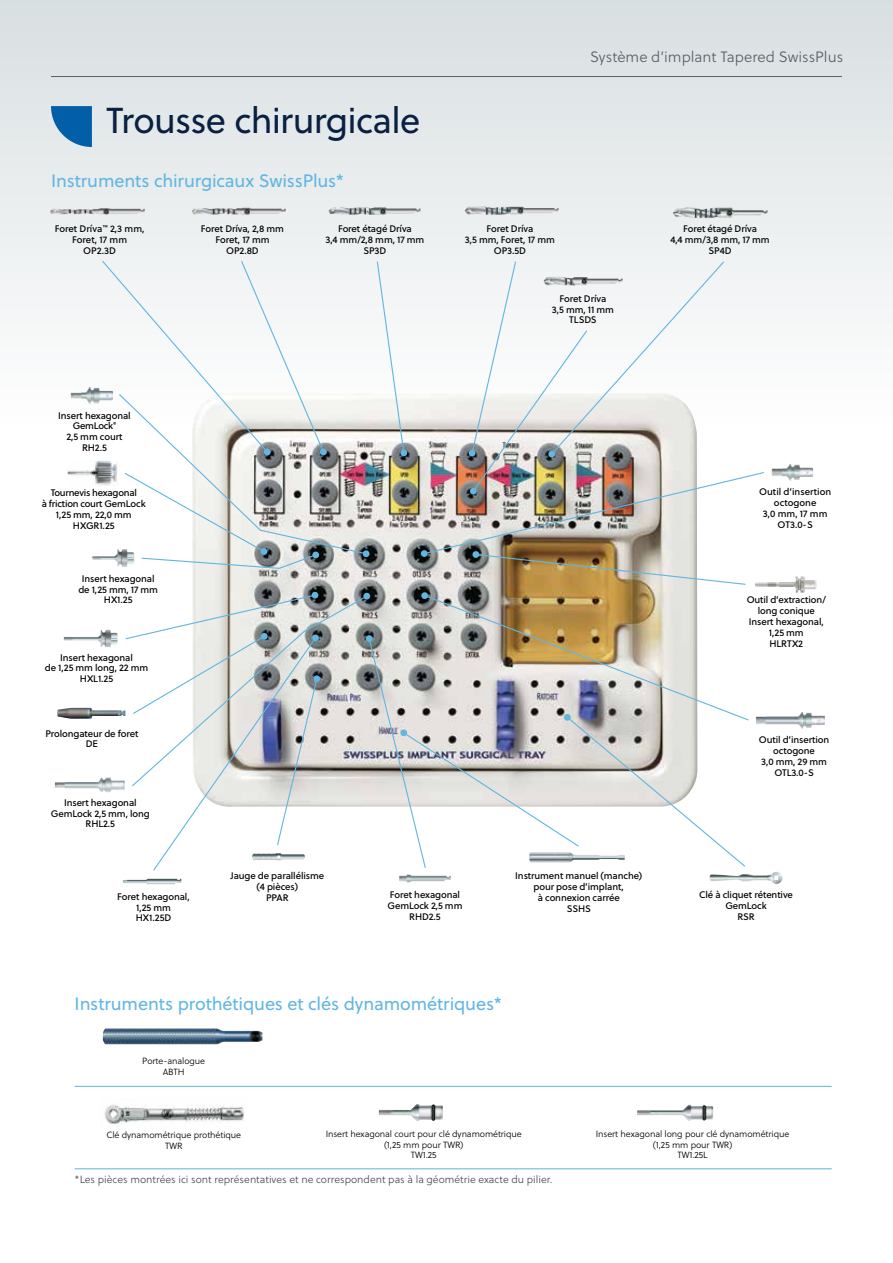
<style>
.page{position:relative;width:893px;height:1263px;background:#fff}
.page>*{position:absolute;margin:0;border:0;box-sizing:border-box;transform-origin:0 0}
.t1{font:36px "Soleil";letter-spacing:-.02em;color:#0a2043}
.t2{font:18px "Soleil";letter-spacing:-.005em;color:#61b6e2}
.t3{font:15px "Soleil Lt";color:#5b6069}
.t4{font:10.5px "Soleil Lt";color:#474c55}
.t5{font:9.6px/10.9px "Soleil Bk";letter-spacing:-.01em;color:#000;text-align:center}
.t6{font:9px/10.5px "Soleil Lt";letter-spacing:-.01em;color:#000;text-align:center}
</style>
<div class="page">
<div style="left:0;top:0;width:893px;height:856px;background:linear-gradient(to bottom,#e2e7e8,#fff)"></div>
<hr style="left:75px;top:1086px;width:757px;height:1px;background:#61b6e2">
<hr style="left:75px;top:1168px;width:757px;height:1px;background:#61b6e2">
<img style="left:379px;top:1104px;width:64px;height:17px">
<img style="left:637px;top:1105px;width:76px;height:16px">
<img style="left:104px;top:1105px;width:140px;height:22px">
<svg style="left:51px;top:106px;width:41px;height:41px;background:#337cb5"></svg>
<img style="left:103px;top:1028px;width:160px;height:16px">
<img style="left:192px;top:392px;width:505px;height:415px">
<img style="left:192px;top:207px;width:94px;height:8px">
<img style="left:328px;top:207px;width:93px;height:8px">
<img style="left:465px;top:206px;width:94px;height:9px">
<img style="left:673px;top:207px;width:95px;height:11px">
<img style="left:50px;top:208px;width:95px;height:7px">
<img style="left:71px;top:387px;width:30px;height:17px">
<img style="left:92px;top:549px;width:9px;height:18px">
<img style="left:64px;top:630px;width:54px;height:17px">
<img style="left:57px;top:708px;width:67px;height:11px">
<img style="left:55px;top:777px;width:69px;height:15px">
<img style="left:123px;top:878px;width:58px;height:6px">
<img style="left:709px;top:872px;width:73px;height:12px">
<img style="left:399px;top:874px;width:52px;height:9px">
<img style="left:772px;top:464px;width:41px;height:17px">
<img style="left:755px;top:571px;width:67px;height:26px">
<img style="left:756px;top:712px;width:69px;height:17px">
<div style="left:62px;top:460px;width:57px;height:27px;background:#fff"></div>
<img style="left:68px;top:461px;width:33px;height:25px">
<div style="left:421px;top:550px;width:7px;height:7px;background:#61b6e2;border-radius:50%"></div>
<img style="left:368px;top:592px;width:382px;height:276px">
<div style="left:366px;top:635px;width:7px;height:7px;background:#61b6e2;border-radius:50%"></div>
<svg style="left:321px;top:595px;width:47px;height:192px;background:#c2c2bf"></svg>
<div style="left:363px;top:593px;width:7px;height:6px;background:#61b6e2;border-radius:50%"></div>
<svg style="left:124px;top:594px;width:197px;height:277px"></svg>
<svg style="left:311px;top:591px;width:8px;height:8px"></svg>
<svg style="left:101px;top:260px;width:269px;height:309px"></svg>
<svg style="left:376px;top:260px;width:29px;height:194px"></svg>
<div style="left:400px;top:449px;width:7px;height:8px;background:#61b6e2;border-radius:3px"></div>
<img style="left:423px;top:260px;width:342px;height:326px">
<hr style="left:51px;top:76px;width:791px;height:1px;background:#5b6069">
<h1 class="t1" style="left:106px;top:97px;width:316px">Trousse chirurgicale</h1>
<h2 class="t2" style="left:51px;top:169px;width:295px">Instruments chirurgicaux SwissPlus*</h2>
<h3 class="t3" style="left:590px;top:48px;width:255px">Système d’implant Tapered SwissPlus</h3>
<p class="t5" style="left:55px;top:224px;width:91px">Foret Dríva<sup>™</sup> 2,3 mm,<br>Foret, 17 mm<br>OP2.3D</p>
<p class="t5" style="left:201px;top:224px;width:85px">Foret Dríva, 2,8 mm<br>Foret, 17 mm<br>OP2.8D</p>
<p class="t5" style="left:326px;top:224px;width:100px">Foret étagé Dríva<br>3,4 mm/2,8 mm, 17 mm<br>SP3D</p>
<p class="t5" style="left:465px;top:224px;width:91px">Foret Dríva<br>3,5 mm, Foret, 17 mm<br>OP3.5D</p>
<p class="t5" style="left:670px;top:224px;width:101px">Foret étagé Dríva<br>4,4 mm/3,8 mm, 17 mm<br>SP4D</p>
<p class="t5" style="left:552px;top:293px;width:63px">Foret Dríva<br>3,5 mm, 11 mm<br>TLSDS</p>
<p class="t5" style="left:58px;top:410px;width:74px">Insert hexagonal<br>GemLock<sup>®<br></sup>2,5 mm court<br>RH2.5</p>
<p class="t5" style="left:42px;top:488px;width:105px">Tournevis hexagonal<br>à friction court GemLock<br>1,25 mm, 22,0 mm<br>HXGR1.25</p>
<p class="t5" style="left:78px;top:573px;width:81px">Insert hexagonal de 1,25 mm, 17 mm<br>HX1.25</p>
<p class="t5" style="left:45px;top:652px;width:105px">Insert hexagonal<br>de 1,25 mm long, 22 mm<br>HXL1.25</p>
<p class="t5" style="left:45px;top:728px;width:95px">Prolongateur de foret<br>DE</p>
<p class="t5" style="left:51px;top:797px;width:100px">Insert hexagonal<br>GemLock 2,5 mm, long<br>RHL2.5</p>
<p class="t5" style="left:117px;top:891px;width:74px">Foret hexagonal,<br>1,25 mm<br>HX1.25D</p>
<p class="t5" style="left:230px;top:870px;width:95px">Jauge de parallélisme (4 pièces)<br>PPAR</p>
<p class="t5" style="left:515px;top:870px;width:128px">Instrument manuel (manche) pour pose d’implant,<br>à connexion carrée<br>SSHS</p>
<p class="t5" style="left:388px;top:890px;width:76px">Foret hexagonal<br>GemLock 2,5 mm<br>RHD2.5</p>
<p class="t5" style="left:759px;top:487px;width:74px">Outil d’insertion octogone<br>3,0 mm, 17 mm<br>OT3.0-S</p>
<p class="t5" style="left:747px;top:595px;width:81px">Outil d’extraction/ long conique<br>Insert hexagonal,<br>1,25 mm<br>HLRTX2</p>
<p class="t5" style="left:759px;top:735px;width:72px">Outil d’insertion octogone<br>3,0 mm, 29 mm<br>OTL3.0-S</p>
<p class="t5" style="left:699px;top:889px;width:95px">Clé à cliquet rétentive<br>GemLock<br>RSR</p>
<h2 class="t2" style="left:75px;top:993px;width:429px">Instruments prothétiques et clés dynamométriques*</h2>
<p class="t6" style="left:142px;top:1056px;width:64px">Porte-analogue<br>ABTH</p>
<p class="t6" style="left:106px;top:1130px;width:136px">Clé dynamométrique prothétique<br>TWR</p>
<p class="t6" style="left:326px;top:1129px;width:198px">Insert hexagonal court pour clé dynamométrique (1,25 mm pour TWR)<br>TW1.25</p>
<p class="t4" style="left:75px;top:1173px;width:479px">*Les pièces montrées ici sont représentatives et ne correspondent pas à la géométrie exacte du pilier.</p>
<p class="t6" style="left:596px;top:1129px;width:195px">Insert hexagonal long pour clé dynamométrique (1,25 mm pour TWR)<br>TW1.25L</p>
</div>
